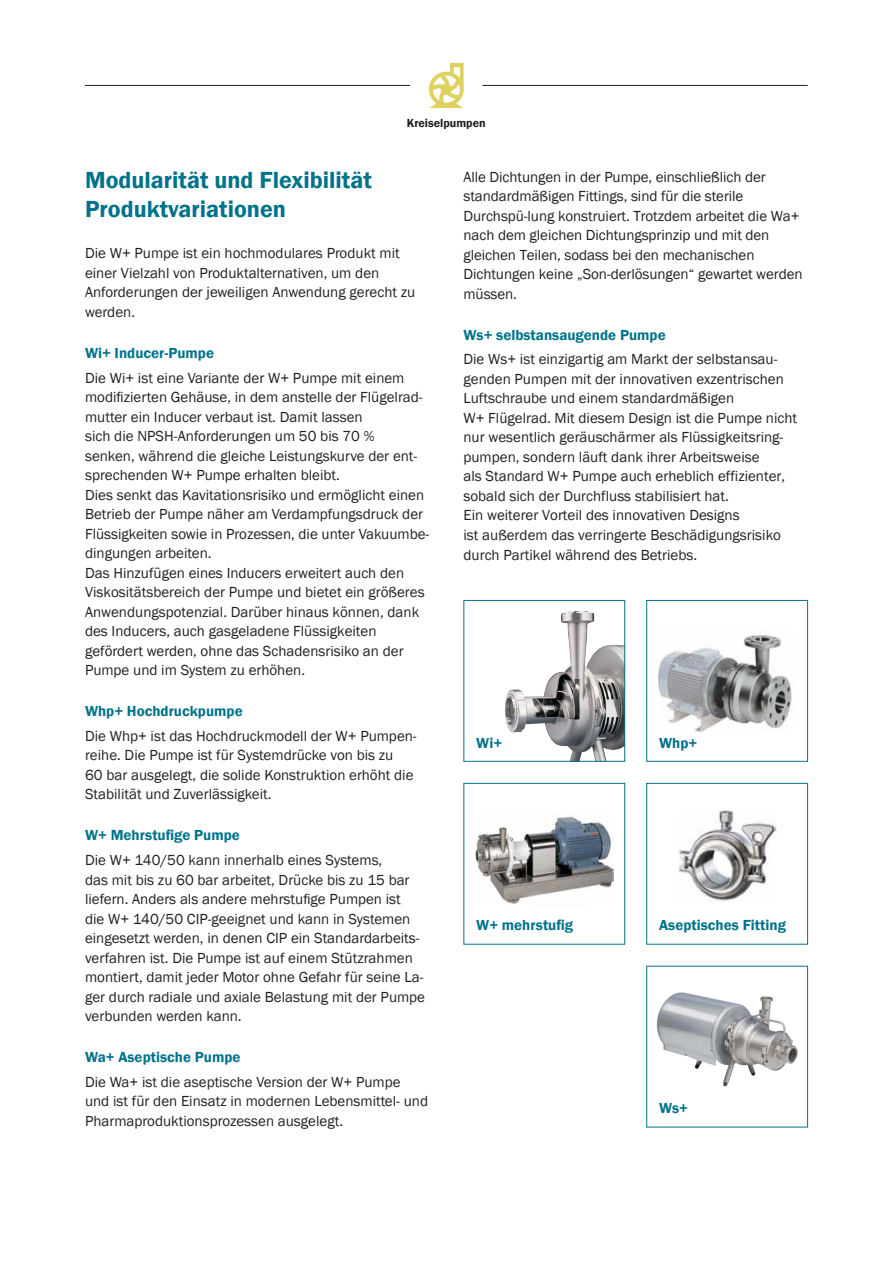
<style>
.page{position:relative;width:893px;height:1263px;background:#fff}
.page>*{position:absolute;margin:0;border:0;box-sizing:border-box;transform-origin:0 0}
.Text{font:600 24px/28.5px "Franklin Gothic";color:#00738a}
.Text-2{font:15px/19.5px "Franklin Gothic";color:#231f20}
.Text-3{font:600 15px "Franklin Gothic";color:#00738a}
.Head{font:600 12px "Franklin Gothic";color:#231f20}
.s1{font-weight:600;color:#00738a}
.s2{font-style:inherit}
</style>
<div class="page">
<hr style="left:482px;top:85px;width:326px;height:1px;background:#231f20">
<hr style="left:85px;top:85px;width:325px;height:1px;background:#231f20">
<svg style="left:429px;top:63px;width:35px;height:45px"></svg>
<img style="left:505px;top:611px;width:118px;height:149px">
<div style="left:463px;top:600px;width:162px;height:162px;border:1px solid #00738a"></div>
<img style="left:475px;top:815px;width:139px;height:89px">
<img style="left:656px;top:992px;width:142px;height:95px">
<div style="left:646px;top:966px;width:162px;height:161px;border:1px solid #00738a"></div>
<img style="left:678px;top:810px;width:99px;height:93px">
<div style="left:646px;top:783px;width:162px;height:161px;border:1px solid #00738a"></div>
<img style="left:658px;top:635px;width:134px;height:97px">
<div style="left:646px;top:600px;width:162px;height:162px;border:1px solid #00738a"></div>
<p class="Head" style="left:407px;top:116px;width:80px">Kreiselpumpen</p>
<p class="Text" style="left:85px;top:166px;width:288px">Modularität und Flexibilität<br>Produktvariationen</p>
<p class="Text-2" style="left:85px;top:244px;width:332px">Die W+ Pumpe ist ein hochmodulares Produkt mit einer Vielzahl von Produktalternativen, um den Anforderungen der jeweiligen Anwendung gerecht zu werden.</p>
<p class="Text-2" style="left:85px;top:341px;width:321px;line-height:24.9px"><span class="s1">Wi+ Inducer-Pumpe<br></span>Die Wi+ ist eine Variante der W+ Pumpe mit einem</p>
<p class="Text-2" style="left:85px;top:388px;width:346px">modifizierten Gehäuse, in dem anstelle der Flügelrad&shy;mutter ein Inducer verbaut ist. Damit lassen<br>sich die NPSH-Anforderungen um 50 bis 70 %<br>senken, während die gleiche Leistungskurve der ent&shy;sprechenden W+ Pumpe erhalten bleibt.<br>Dies senkt das Kavitationsrisiko und ermöglicht einen Betrieb der Pumpe näher am Verdampfungsdruck der Flüssigkeiten sowie in Prozessen, die unter Vakuumbe&shy;dingungen arbeiten.<br>Das Hinzufügen eines Inducers erweitert auch den Viskositätsbereich der Pumpe und bietet ein größeres Anwendungspotenzial. Darüber hinaus können<span class="s2">,</span> dank des Inducers<span class="s2">,</span> auch gasgeladene Flüssigkeiten gefördert werden, ohne das Schadensrisiko an der Pumpe und im System zu erhöhen.</p>
<p class="Text-2" style="left:85px;top:699px;width:333px;line-height:24.9px"><span class="s1">Whp+ Hochdruckpumpe<br></span>Die Whp+ ist das Hochdruckmodell der W+ Pum<span class="s2">pen</span>-</p>
<p class="Text-2" style="left:85px;top:746px;width:330px">reihe. Die Pumpe ist für Systemdrücke von bis zu<br>60 bar ausgelegt, die solide Konstruktion erhöht die<br>Stabilität und Zuverlässigkeit.</p>
<p class="Text-2" style="left:85px;top:823px;width:299px;line-height:24.9px"><span class="s1">W+ Mehrstufige Pumpe<br></span>Die W+ 140/50 kann innerhalb eines Systems,</p>
<p class="Text-2" style="left:85px;top:870px;width:341px">das mit bis zu 60 bar arbeitet, Drücke bis zu 15 bar liefern. Anders als andere mehrstufige Pumpen ist<br>die W+ 140/50 CIP-geeignet und kann in Systemen eingesetzt werden, in denen CIP ein Standardarbeits&shy;verfahren ist. Die Pumpe ist auf einem Stützrahmen montiert, damit jeder Motor ohne Gefahr für seine La&shy;ger durch radiale und axiale Belastung mit der Pumpe verbunden werden kann.</p>
<p class="Text-2" style="left:85px;top:1045px;width:317px;line-height:24.9px"><span class="s1">Wa+ Aseptische Pumpe<br></span>Die Wa+ ist die aseptische Version der W+ Pumpe</p>
<p class="Text-2" style="left:85px;top:1092px;width:345px">und ist für den Einsatz in modernen Lebensmittel- und<br>Pharmaproduktionsprozessen ausgelegt.</p>
<p class="Text-2" style="left:463px;top:167px;width:341px">Alle Dichtungen in der Pumpe<span class="s2">,</span> einschließlich der standardmäßigen Fittings<span class="s2">,</span> sind für die sterile Durchspü-lung konstruiert. Trotzdem arbeitet die Wa+ nach dem gleichen Dichtungsprinzip und mit den gleichen Teilen, sodass bei den mechanischen Dichtungen keine „Son-derlösungen“ gewartet werden müssen.</p>
<p class="Text-2" style="left:463px;top:322px;width:315px;line-height:24.9px"><span class="s1">Ws+ selbstansaugende Pumpe<br></span>Die Ws+ ist einzigartig <span class="s2">a</span>m Markt der selbstansau-</p>
<p class="Text-2" style="left:463px;top:370px;width:335px">genden Pumpen mit der innovativen exzentrischen Luftschraube und einem standardmäßigen<br>W+ Flügelrad. Mit diesem Design ist die Pumpe nicht nur wesentlich geräuschärmer als Flüssigkeitsring&shy;pumpen, sondern läuft dank ihrer Arbeitsweise<br>als Standard W+ Pumpe auch erheblich effizienter, sobald sich der Durchfluss stabilisiert hat.<br>Ein weiterer Vorteil des innovativen Designs<br>ist außerdem das verringerte Beschädigungsrisiko durch Partikel während des Betriebs.</p>
<p class="Text-3" style="left:476px;top:733px;width:27px">Wi+</p>
<p class="Text-3" style="left:476px;top:916px;width:98px">W+ mehrstufig</p>
<p class="Text-3" style="left:659px;top:733px;width:40px">Whp+</p>
<p class="Text-3" style="left:659px;top:916px;width:128px">Aseptisches Fitting</p>
<p class="Text-3" style="left:659px;top:1099px;width:30px">Ws+</p>
</div>
